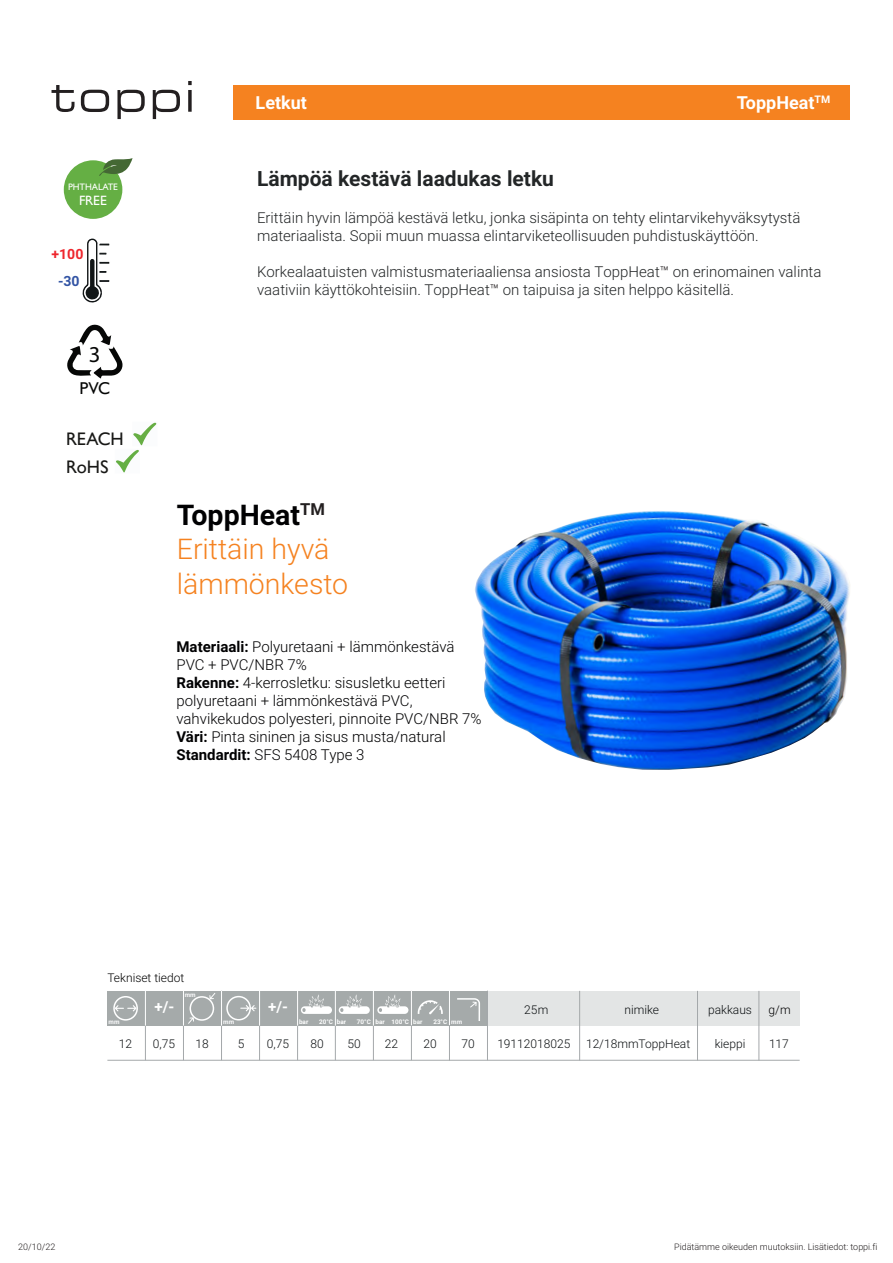
<style>
.page{position:relative;width:893px;height:1263px;background:#fff}
.page>*{position:absolute;margin:0;border:0;box-sizing:border-box;transform-origin:0 0}
.t1{font:300 28.5px/34.5px "Roboto";color:#f58220}
.t2{font:22.8px "Myriad Pro";color:#060706}
.t3{font:700 21px "Roboto";color:#232627}
.t4{font:18.15px/28.2px "Gill Sans Nova";color:#181816}
.t5{font:700 18px "Roboto";color:#fff}
.t6{font:17.1px "Gill Sans Nova";color:#060706}
.t7{font:700 15.15px "Roboto";color:#fff}
.t8{font:300 15px/17.9px "Roboto";color:#232627}
.t9{font:300 15px/18px "Roboto";color:#000002}
.t10{font:700 14.1px "Roboto";color:#ee262d}
.t11{font:700 14.1px "Roboto";color:#3254a4}
.t12{font:13.5px "Gill Sans Nova";color:#fff}
.t13{font:300 12px "Roboto";color:#0c1012}
.t14{font:300 12px "Roboto";color:#000001}
.t15{font:9.3px "Gill Sans Nova";letter-spacing:-.01em;color:#fff}
.t16{font:300 9px "Roboto";color:#231f20}
.t17{font:700 6.3px "Roboto";color:#fff}
.t18{font:700 6.3px "Roboto";color:#fbfbfc}
.t19{font:700 6.3px "Roboto";color:#fafcfb}
.s1{color:#231f20}
.s2{font-weight:700;color:#000002}
.s3{font-weight:700}
</style>
<div class="page">
<div style="left:234px;top:85px;width:616px;height:34px;background:#f58220"></div>
<svg style="left:52px;top:81px;width:140px;height:38px"></svg>
<svg style="left:82px;top:238px;width:28px;height:65px"></svg>
<div style="left:64px;top:160px;width:58px;height:59px;background:#65af44;border-radius:50%"></div>
<svg style="left:67px;top:324px;width:56px;height:55px"></svg>
<svg style="left:116px;top:422px;width:41px;height:51px"></svg>
<svg style="left:99px;top:158px;width:34px;height:18px"></svg>
<hr style="left:145px;top:991px;width:1px;height:69px;background:#a4a8aa">
<hr style="left:183px;top:991px;width:1px;height:69px;background:#a4a8aa">
<hr style="left:221px;top:990px;width:1px;height:70px;background:#a4a8aa">
<hr style="left:259px;top:991px;width:1px;height:69px;background:#a4a8aa">
<hr style="left:297px;top:991px;width:1px;height:69px;background:#a4a8aa">
<hr style="left:335px;top:991px;width:1px;height:69px;background:#a4a8aa">
<hr style="left:373px;top:991px;width:1px;height:69px;background:#a4a8aa">
<div style="left:107px;top:990px;width:380px;height:35px;background:#a5aaaa"></div>
<div style="left:487px;top:991px;width:313px;height:35px;background:#e3e5e5"></div>
<div style="left:113px;top:996px;width:25px;height:24px;border:2px solid #fff;border-radius:50%"></div>
<svg style="left:115px;top:1005px;width:21px;height:6px"></svg>
<div style="left:226px;top:996px;width:25px;height:24px;border:2px solid #fff;border-radius:50%"></div>
<svg style="left:418px;top:1000px;width:25px;height:14px"></svg>
<svg style="left:240px;top:1005px;width:16px;height:6px"></svg>
<div style="left:301px;top:1006px;width:31px;height:8px;background:#fff;border-radius:4px"></div>
<svg style="left:302px;top:995px;width:22px;height:17px"></svg>
<svg style="left:188px;top:1017px;width:6px;height:7px"></svg>
<svg style="left:209px;top:993px;width:6px;height:6px"></svg>
<div style="left:190px;top:996px;width:24px;height:25px;border:2px solid #fff;border-radius:50%"></div>
<hr style="left:411px;top:991px;width:1px;height:69px;background:#a4a8aa">
<hr style="left:579px;top:991px;width:1px;height:69px;background:#a4a8aa">
<hr style="left:107px;top:1060px;width:693px;height:1px;background:#a4a8aa">
<hr style="left:145px;top:990px;width:1px;height:35px;background:#fff">
<hr style="left:183px;top:990px;width:1px;height:35px;background:#fff">
<hr style="left:221px;top:990px;width:1px;height:35px;background:#fff">
<hr style="left:259px;top:990px;width:1px;height:35px;background:#fff">
<hr style="left:297px;top:990px;width:1px;height:35px;background:#fff">
<hr style="left:335px;top:990px;width:1px;height:35px;background:#fff">
<hr style="left:373px;top:990px;width:1px;height:35px;background:#fff">
<hr style="left:697px;top:991px;width:1px;height:69px;background:#a4a8aa">
<hr style="left:758px;top:991px;width:1px;height:69px;background:#a4a8aa">
<svg style="left:457px;top:998px;width:23px;height:23px"></svg>
<img style="left:475px;top:511px;width:375px;height:259px">
<hr style="left:411px;top:990px;width:1px;height:35px;background:#fff">
<hr style="left:449px;top:990px;width:1px;height:35px;background:#fff">
<div style="left:339px;top:1006px;width:31px;height:8px;background:#fff;border-radius:4px"></div>
<svg style="left:340px;top:995px;width:22px;height:17px"></svg>
<div style="left:377px;top:1006px;width:31px;height:8px;background:#fff;border-radius:4px"></div>
<svg style="left:379px;top:995px;width:21px;height:17px"></svg>
<hr style="left:449px;top:1025px;width:1px;height:35px;background:#a4a8aa">
<hr style="left:487px;top:991px;width:1px;height:69px;background:#a4a8aa">
<p class="t15" style="left:68px;top:181px;width:52px">PHTHALATE</p>
<p class="t12" style="left:79px;top:192px;width:30px">FREE</p>
<p class="t10" style="left:51px;top:244px;width:33px">+100</p>
<p class="t11" style="left:58px;top:271px;width:23px">-30</p>
<h2 class="t2" style="left:89px;top:341px;width:13px">3</h2>
<p class="t6" style="left:80px;top:379px;width:32px">PVC</p>
<p class="t4" style="left:66px;top:425px;width:59px">REACH<br>RoHS</p>
<p class="t5" style="left:256px;top:90px;width:53px">Letkut</p>
<p class="t5" style="left:737px;top:90px;width:95px">ToppHeat<sup>TM</sup></p>
<h3 class="t3" style="left:257px;top:164px;width:298px">Lämpöä kestävä laadukas letku</h3>
<p class="t8" style="left:257px;top:208px;width:545px">Erittäin hyvin lämpöä kestävä letku, jonka sisäpinta on tehty elintarvikehyväksytystä materiaalista. Sopii muun muassa elintarviketeollisuuden puhdistuskäyttöön.</p>
<p class="t8" style="left:257px;top:262px;width:566px">Korkealaatuisten valmistusmateriaaliensa ansiosta ToppHeat<span class="s1">™</span> on erinomainen valinta vaativiin käyttökohteisiin. ToppHeat<span class="s1">™</span> on taipuisa ja siten helppo käsitellä.</p>
<h1 class="t1" style="left:177px;top:496px;width:173px"><span class="s2">ToppHeat</span><sup>TM<br></sup>Erittäin hyvä lämmönkesto</h1>
<p class="t9" style="left:176px;top:637px;width:307px"><span class="s3">Materiaali:</span> Polyuretaani + lämmönkestävä PVC + PVC/NBR 7%<br><span class="s3">Rakenne:</span> 4-kerrosletku: sisusletku eetteri polyuretaani + lämmönkestävä PVC, vahvikekudos polyesteri, pinnoite PVC/NBR 7% <span class="s3">Väri:</span> Pinta sininen ja sisus musta/natural <span class="s3">Standardit:</span> SFS 5408 Type 3</p>
<p class="t14" style="left:107px;top:970px;width:78px">Tekniset tiedot</p>
<p class="t7" style="left:155px;top:996px;width:21px">+/-</p>
<p class="t7" style="left:268px;top:996px;width:21px">+/-</p>
<p class="t13" style="left:624px;top:1001px;width:36px">nimike</p>
<p class="t13" style="left:708px;top:1001px;width:45px">pakkaus</p>
<p class="t14" style="left:769px;top:1001px;width:24px">g/m</p>
<p class="t13" style="left:347px;top:1035px;width:15px">50</p>
<p class="t13" style="left:385px;top:1035px;width:15px">22</p>
<p class="t18" style="left:185px;top:990px;width:12px">mm</p>
<p class="t13" style="left:524px;top:1002px;width:26px">25m</p>
<p class="t18" style="left:109px;top:1017px;width:12px">mm</p>
<p class="t17" style="left:299px;top:1017px;width:11px">bar</p>
<p class="t19" style="left:413px;top:1017px;width:11px">bar</p>
<p class="t17" style="left:337px;top:1017px;width:11px">bar</p>
<p class="t17" style="left:357px;top:1017px;width:54px">70°C bar 100°C</p>
<p class="t17" style="left:319px;top:1017px;width:15px">20°C</p>
<p class="t17" style="left:433px;top:1017px;width:15px">23°C</p>
<p class="t18" style="left:223px;top:1017px;width:12px">mm</p>
<p class="t18" style="left:451px;top:1017px;width:12px">mm</p>
<p class="t13" style="left:424px;top:1035px;width:15px">20</p>
<p class="t13" style="left:462px;top:1035px;width:15px">70</p>
<p class="t13" style="left:586px;top:1035px;width:106px">12/18mm ToppHeat</p>
<p class="t13" style="left:715px;top:1035px;width:32px">kieppi</p>
<p class="t13" style="left:769px;top:1035px;width:21px">117</p>
<p class="t13" style="left:195px;top:1035px;width:15px">18</p>
<p class="t13" style="left:238px;top:1035px;width:8px">5</p>
<p class="t13" style="left:267px;top:1035px;width:24px">0,75</p>
<p class="t13" style="left:310px;top:1035px;width:15px">80</p>
<p class="t13" style="left:497px;top:1035px;width:75px">19112018025</p>
<p class="t13" style="left:153px;top:1035px;width:24px">0,75</p>
<p class="t13" style="left:119px;top:1035px;width:15px">12</p>
<p class="t16" style="left:18px;top:1241px;width:39px">20/10/22</p>
<p class="t16" style="left:674px;top:1241px;width:205px">Pidätämme oikeuden muutoksiin. Lisätiedot: toppi.fi</p>
</div>
